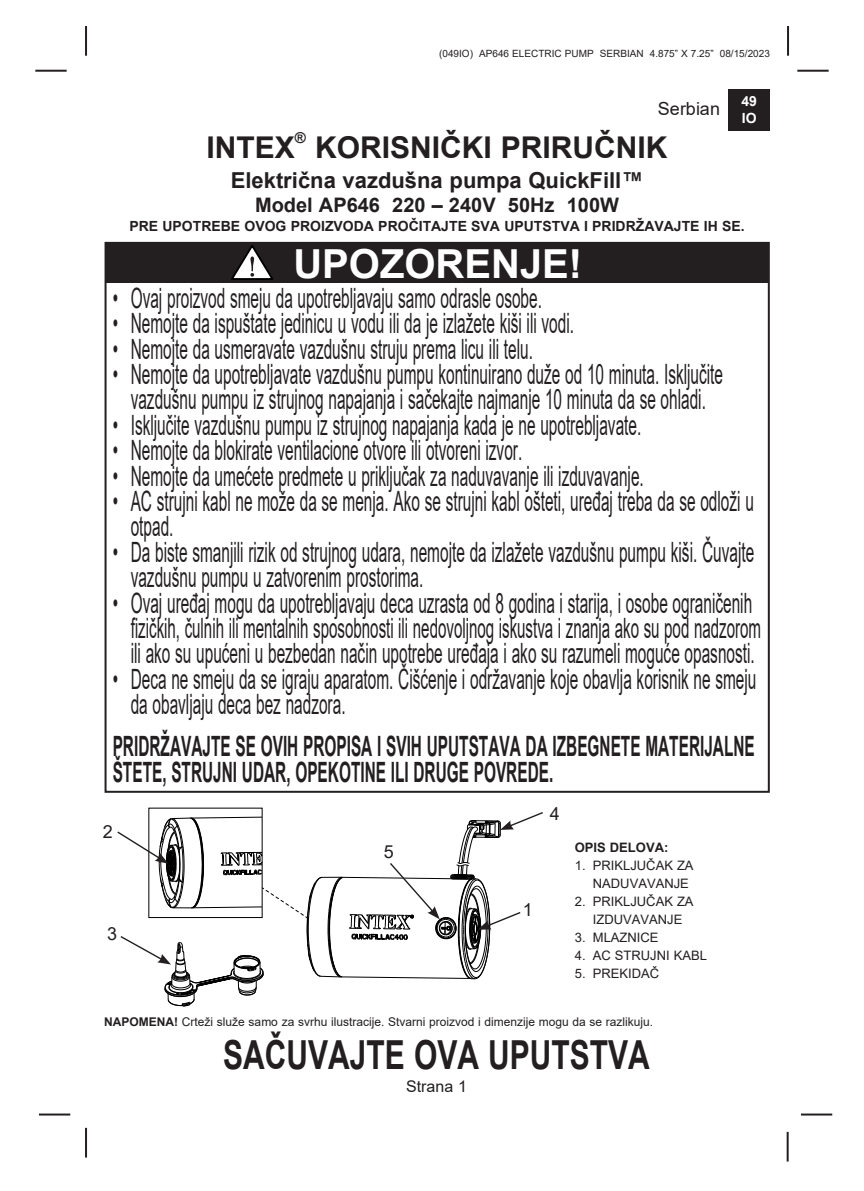
<style>
.page{position:relative;width:864px;height:1191px;background:#fff}
.page>*{position:absolute;margin:0;border:0;box-sizing:border-box;transform-origin:0 0}
.t1{font:700 40px "Arial";color:#231f20;scale:.75 1}
.t2{font:700 40px "Arial";color:#fff}
.t3{font:700 30px "Arial";color:#231f20}
.t4{font:28px/25.4px "Arial";color:#231f20;scale:.55 1}
.t5{font:700 28px/26px "Arial";color:#231f20;scale:.55 1}
.t6{font:700 22px "Arial";color:#231f20}
.t7{font:700 20px "Arial";color:#231f20}
.t8{font:18px "Arial";color:#231f20}
.t9{font:16px "Arial";color:#231f20}
.t10{font:700 15px "Arial";color:#231f20}
.t11{font:700 14px "Arial";color:#231f20}
.t12{font:700 14px/16.8px "Arial";color:#fff}
.t13{font:13px/18px "Arial";color:#231f20}
.t14{font:700 13px "Arial";color:#231f20}
.t15{font:12px "Arial";color:#231f20}
.t16{font:10px "Arial";color:#231f20}
.s1{font-weight:700}
</style>
<div class="page">
<hr style="left:35px;top:70px;width:32px;height:2px;background:#231f20">
<hr style="left:797px;top:70px;width:32px;height:2px;background:#231f20">
<hr style="left:85px;top:26px;width:2px;height:30px;background:#231f20">
<hr style="left:787px;top:26px;width:2px;height:30px;background:#231f20">
<hr style="left:39px;top:1113px;width:31px;height:2px;background:#231f20">
<hr style="left:801px;top:1113px;width:31px;height:2px;background:#231f20">
<hr style="left:85px;top:1127px;width:2px;height:30px;background:#231f20">
<hr style="left:787px;top:1131px;width:2px;height:30px;background:#231f20">
<div style="left:728px;top:89px;width:42px;height:41px;background:#231f20"></div>
<svg style="left:117px;top:810px;width:426px;height:196px"></svg>
<div style="left:106px;top:243px;width:663px;height:39px;background:#231f20"></div>
<svg style="left:231px;top:245px;width:42px;height:35px"></svg>
<p class="t16" style="left:439px;top:46px;width:332px">(049IO) AP646 ELECTRIC PUMP SERBIAN 4.875” X 7.25” 08/15/2023</p>
<p class="t8" style="left:658px;top:96px;width:64px">Serbian</p>
<p class="t12" style="left:741px;top:93px;width:17px">49<br>IO</p>
<p class="t3" style="left:207px;top:127px;width:90px">INTEX</p>
<p class="t10" style="left:295px;top:127px;width:13px">®</p>
<p class="t3" style="left:315px;top:127px;width:354px">KORISNIČKI PRIRUČNIK</p>
<p class="t6" style="left:231px;top:164px;width:414px">Električna vazdušna pumpa QuickFill™</p>
<p class="t7" style="left:255px;top:191px;width:366px">Model AP646 220 – 240V 50Hz 100W</p>
<p class="t11" style="left:129px;top:216px;width:617px">PRE UPOTREBE OVOG PROIZVODA PROČITAJTE SVA UPUTSTVA I PRIDRŽAVAJTE IH SE.</p>
<p class="t2" style="left:293px;top:235px;width:290px">UPOZORENJE!</p>
<p class="t4" style="left:113px;top:285px;width:782px">• Ovaj proizvod smeju da upotrebljavaju samo odrasle osobe.</p>
<p class="t4" style="left:113px;top:310px;width:840px">• Nemojte da ispuštate jedinicu u vodu ili da je izlažete kiši ili vodi.</p>
<p class="t4" style="left:113px;top:336px;width:766px">• Nemojte da usmeravate vazdušnu struju prema licu ili telu.</p>
<p class="t4" style="left:113px;top:361px;width:1111px;text-align:center">• Nemojte da upotrebljavate vazdušnu pumpu kontinuirano duže od 10 minuta. Isključite vazdušnu pumpu iz strujnog napajanja i sačekajte najmanje 10 minuta da se ohladi.</p>
<p class="t4" style="left:113px;top:412px;width:963px">• Isključite vazdušnu pumpu iz strujnog napajanja kada je ne upotrebljavate.</p>
<p class="t4" style="left:113px;top:437px;width:746px">• Nemojte da blokirate ventilacione otvore ili otvoreni izvor.</p>
<p class="t4" style="left:113px;top:463px;width:967px">• Nemojte da umećete predmete u priključak za naduvavanje ili izduvavanje.</p>
<p class="t4" style="left:131px;top:488px;width:1135px;text-indent:-18px">• AC strujni kabl ne može da se menja. Ako se strujni kabl ošteti, uređaj treba da se odloži u otpad.</p>
<p class="t4" style="left:131px;top:539px;width:1135px;text-indent:-18px">• Da biste smanjili rizik od strujnog udara, nemojte da izlažete vazdušnu pumpu kiši. Čuvajte vazdušnu pumpu u zatvorenim prostorima.</p>
<p class="t4" style="left:131px;top:590px;width:1148px;text-indent:-18px">• Ovaj uređaj mogu da upotrebljavaju deca uzrasta od 8 godina i starija, i osobe ograničenih fizičkih, čulnih ili mentalnih sposobnosti ili nedovoljnog iskustva i znanja ako su pod nadzorom ili ako su upućeni u bezbedan način upotrebe uređaja i ako su razumeli moguće opasnosti.</p>
<p class="t4" style="left:131px;top:666px;width:1139px;text-indent:-18px">• Deca ne smeju da se igraju aparatom. Čišćenje i održavanje koje obavlja korisnik ne smeju da obavljaju deca bez nadzora.</p>
<p class="t5" style="left:113px;top:733px;width:1169px">PRIDRŽAVAJTE SE OVIH PROPISA I SVIH UPUTSTAVA DA IZBEGNETE MATERIJALNE<br>ŠTETE, STRUJNI UDAR, OPEKOTINE ILI DRUGE POVREDE.</p>
<p class="t8" style="left:103px;top:818px;width:12px">2</p>
<p class="t8" style="left:550px;top:801px;width:12px">4</p>
<p class="t14" style="left:575px;top:838px;width:95px">OPIS DELOVA:</p>
<p class="t13" style="left:593px;top:856px;width:102px;text-indent:-18px">1. PRIKLJUČAK ZA<br>NADUVAVANJE</p>
<p class="t13" style="left:575px;top:892px;width:120px;text-align:center">2. PRIKLJUČAK ZA<br>IZDUVAVANJE</p>
<p class="t13" style="left:575px;top:928px;width:85px">3. MLAZNICE</p>
<p class="t13" style="left:575px;top:946px;width:134px">4. AC STRUJNI KABL</p>
<p class="t13" style="left:575px;top:964px;width:86px">5. PREKIDAČ</p>
<p class="t15" style="left:104px;top:1013px;width:550px"><span class="s1">NAPOMENA!</span> Crteži služe samo za svrhu ilustracije. Stvarni proizvod i dimenzije mogu da se razlikuju.</p>
<p class="t8" style="left:384px;top:839px;width:12px">5</p>
<p class="t8" style="left:523px;top:897px;width:12px">1</p>
<p class="t8" style="left:107px;top:921px;width:12px">3</p>
<h1 class="t1" style="left:223px;top:1026px;width:570px">SAČUVAJTE OVA UPUTSTVA</h1>
<p class="t9" style="left:406px;top:1075px;width:62px">Strana 1</p>
</div>
